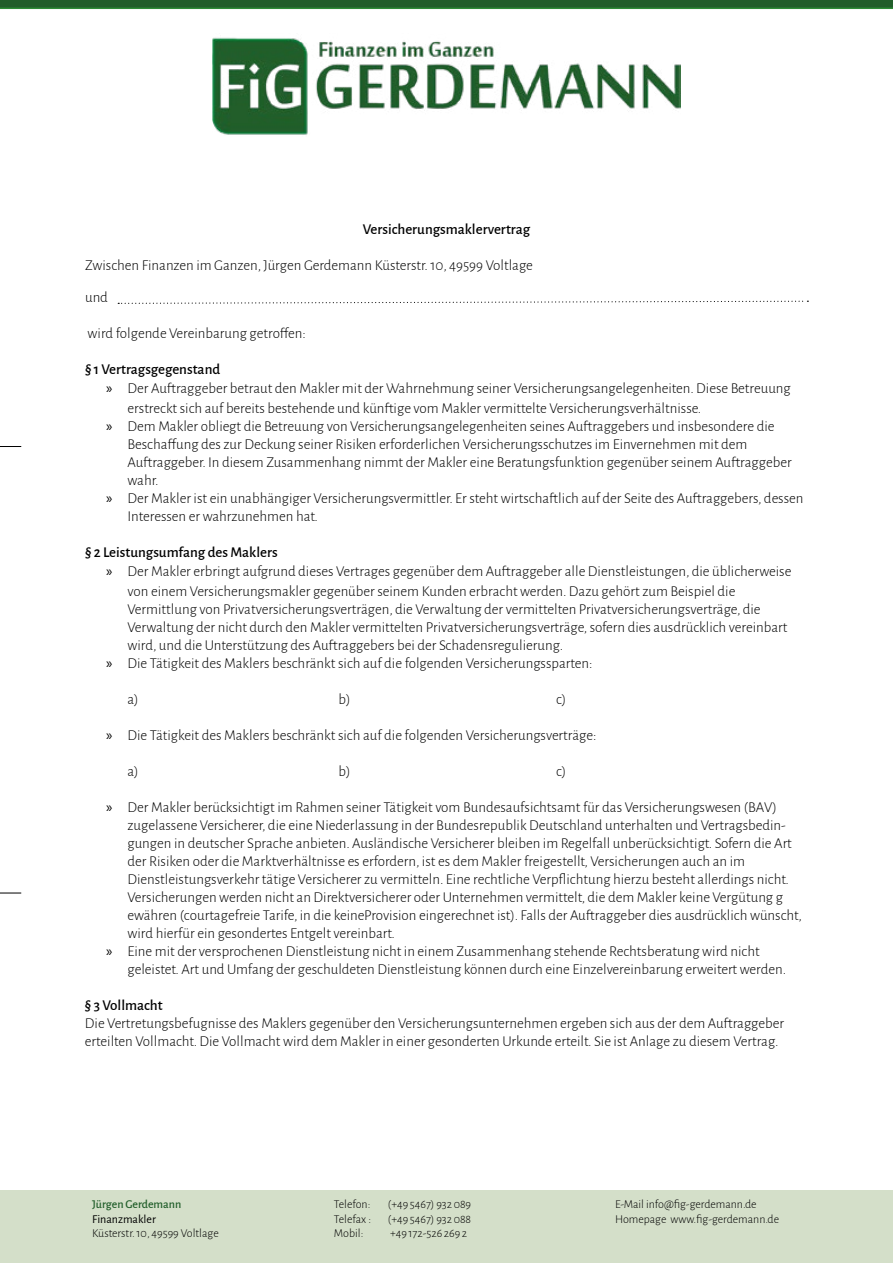
<style>
.page{position:relative;width:893px;height:1263px;background:#fff}
.page>*{position:absolute;margin:0;border:0;box-sizing:border-box;transform-origin:0 0}
.t1{font:300 15px/31.5px "Alegreya Sans";color:#000}
.t2{font:500 15px "Alegreya Sans";color:#000}
.t3{font:300 12px/14.4px "Alegreya Sans";color:#000}
.t4{font:500 12px "Alegreya Sans";color:#215e2a}
.t5{font:12px "Alegreya Sans";color:#000}
.s1{font-family:"Myriad Pro";font-weight:400}
</style>
<div class="page">
<div style="left:0;top:1190px;width:893px;height:73px;background:#d4dfc9"></div>
<img style="left:213px;top:37px;width:467px;height:98px">
<div style="left:0;top:0;width:893px;height:8px;background:#215e2a"></div>
<hr style="left:0;top:8px;width:893px;height:1px;background:#2d8c36">
<svg style="left:0;top:446px;width:21px;height:1px"></svg>
<svg style="left:0;top:893px;width:21px;height:1px"></svg>
<svg style="left:118px;top:300px;width:690px;height:4px"></svg>
<p class="t2" style="left:363px;top:219px;width:169px">Versicherungsmaklervertrag</p>
<p class="t1" style="left:85px;top:249px;width:449px">Zwischen Finanzen im Ganzen, Jürgen Gerdemann Küsterstr. 10, 49599 Voltlage und</p>
<p class="t1" style="left:88px;top:317px;width:220px">wird folgende Vereinbarung getroffen:</p>
<p class="t2" style="left:85px;top:358px;width:137px">§ 1 Vertragsgegenstand</p>
<p class="t1" style="left:106px;top:372px;width:686px"><span class="s1">»</span> Der Auftraggeber betraut den Makler mit der Wahrnehmung seiner Versicherungsangelegenheiten. Diese Betreuung</p>
<p class="t1" style="left:128px;top:392px;width:575px">erstreckt sich auf bereits bestehende und künftige vom Makler vermittelte Versicherungsverhältnisse.</p>
<p class="t1" style="left:106px;top:410px;width:670px"><span class="s1">»</span> Dem Makler obliegt die Betreuung von Versicherungsangelegenheiten seines Auftraggebers und insbesondere die</p>
<p class="t1" style="left:128px;top:428px;width:621px">Beschaffung des zur Deckung seiner Risiken erforderlichen Versicherungsschutzes im Einvernehmen mit dem</p>
<p class="t1" style="left:128px;top:446px;width:666px">Auftraggeber. In diesem Zusammenhang nimmt der Makler eine Beratungsfunktion gegenüber seinem Auftraggeber</p>
<p class="t1" style="left:128px;top:464px;width:32px">wahr.</p>
<p class="t1" style="left:106px;top:482px;width:699px"><span class="s1">»</span> Der Makler ist ein unabhängiger Versicherungsvermittler. Er steht wirtschaftlich auf der Seite des Auftraggebers, dessen</p>
<p class="t1" style="left:128px;top:500px;width:192px">Interessen er wahrzunehmen hat.</p>
<p class="t2" style="left:85px;top:541px;width:194px">§ 2 Leistungsumfang des Maklers</p>
<p class="t1" style="left:106px;top:555px;width:687px"><span class="s1">»</span> Der Makler erbringt aufgrund dieses Vertrages gegenüber dem Auftraggeber alle Dienstleistungen, die üblicherweise</p>
<p class="t1" style="left:128px;top:575px;width:609px">von einem Versicherungsmakler gegenüber seinem Kunden erbracht werden. Dazu gehört zum Beispiel die</p>
<p class="t1" style="left:128px;top:593px;width:635px">Vermittlung von Privatversicherungsverträgen, die Verwaltung der vermittelten Privatversicherungsverträge, die</p>
<p class="t1" style="left:128px;top:611px;width:661px">Verwaltung der nicht durch den Makler vermittelten Privatversicherungsverträge, sofern dies ausdrücklich vereinbart</p>
<p class="t1" style="left:128px;top:629px;width:437px">wird, und die Unterstützung des Auftraggebers bei der Schadensregulierung.</p>
<p class="t1" style="left:106px;top:647px;width:488px"><span class="s1">»</span> Die Tätigkeit des Maklers beschränkt sich auf die folgenden Versicherungssparten:</p>
<p class="t1" style="left:127px;top:683px;width:13px">a)</p>
<p class="t1" style="left:338px;top:683px;width:13px">b)</p>
<p class="t1" style="left:556px;top:683px;width:12px">c)</p>
<p class="t1" style="left:106px;top:719px;width:492px"><span class="s1">»</span> Die Tätigkeit des Maklers beschränkt sich auf die folgenden Versicherungsverträge:</p>
<p class="t1" style="left:127px;top:755px;width:13px">a)</p>
<p class="t1" style="left:338px;top:755px;width:13px">b)</p>
<p class="t1" style="left:556px;top:755px;width:12px">c)</p>
<p class="t1" style="left:106px;top:791px;width:672px"><span class="s1">»</span> Der Makler berücksichtigt im Rahmen seiner Tätigkeit vom Bundesaufsichtsamt für das Versicherungswesen (BAV)</p>
<p class="t1" style="left:127px;top:809px;width:660px">zugelassene Versicherer, die eine Niederlassung in der Bundesrepublik Deutschland unterhalten und Vertragsbedin-</p>
<p class="t1" style="left:127px;top:827px;width:666px">gungen in deutscher Sprache anbieten. Ausländische Versicherer bleiben im Regelfall unberücksichtigt. Sofern die Art</p>
<p class="t1" style="left:127px;top:845px;width:619px">der Risiken oder die Marktverhältnisse es erfordern, ist es dem Makler freigestellt, Versicherungen auch an im</p>
<p class="t1" style="left:127px;top:863px;width:663px">Dienstleistungsverkehr tätige Versicherer zu vermitteln. Eine rechtliche Verpflichtung hierzu besteht allerdings nicht.</p>
<p class="t1" style="left:127px;top:881px;width:657px">Versicherungen werden nicht an Direktversicherer oder Unternehmen vermittelt, die dem Makler keine Vergütung g</p>
<p class="t1" style="left:127px;top:899px;width:676px">ewähren (courtagefreie Tarife, in die keineProvision eingerechnet ist). Falls der Auftraggeber dies ausdrücklich wünscht,</p>
<p class="t1" style="left:127px;top:917px;width:269px">wird hierfür ein gesondertes Entgelt vereinbart.</p>
<p class="t1" style="left:106px;top:935px;width:655px"><span class="s1">»</span> Eine mit der versprochenen Dienstleistung nicht in einem Zusammenhang stehende Rechtsberatung wird nicht</p>
<p class="t1" style="left:127px;top:953px;width:660px">geleistet. Art und Umfang der geschuldeten Dienstleistung können durch eine Einzelvereinbarung erweitert werden.</p>
<p class="t2" style="left:85px;top:994px;width:79px">§ 3 Vollmacht</p>
<p class="t1" style="left:85px;top:1013px;width:701px;line-height:18px">Die Vertretungsbefugnisse des Maklers gegenüber den Versicherungsunternehmen ergeben sich aus der dem Auftraggeber erteilten Vollmacht. Die Vollmacht wird dem Makler in einer gesonderten Urkunde erteilt. Sie ist Anlage zu diesem Vertrag.</p>
<p class="t4" style="left:92px;top:1196px;width:91px">Jürgen Gerdemann</p>
<p class="t5" style="left:92px;top:1210px;width:65px">Finanzmakler</p>
<p class="t3" style="left:92px;top:1225px;width:128px">Küsterstr. 10, 49599 Voltlage</p>
<p class="t3" style="left:334px;top:1197px;width:38px">Telefon:</p>
<p class="t3" style="left:388px;top:1197px;width:85px">(+49 5467) 932089</p>
<p class="t3" style="left:334px;top:1211px;width:39px">Telefax :</p>
<p class="t3" style="left:388px;top:1211px;width:85px">(+49 5467) 932088</p>
<p class="t3" style="left:334px;top:1225px;width:31px">Mobil:</p>
<p class="t3" style="left:390px;top:1225px;width:79px">+49 172-526 269 2</p>
<p class="t3" style="left:615px;top:1197px;width:165px">E-Mail info@fig-gerdemann.de<br>Homepage www.fig-gerdemann.de</p>
</div>
